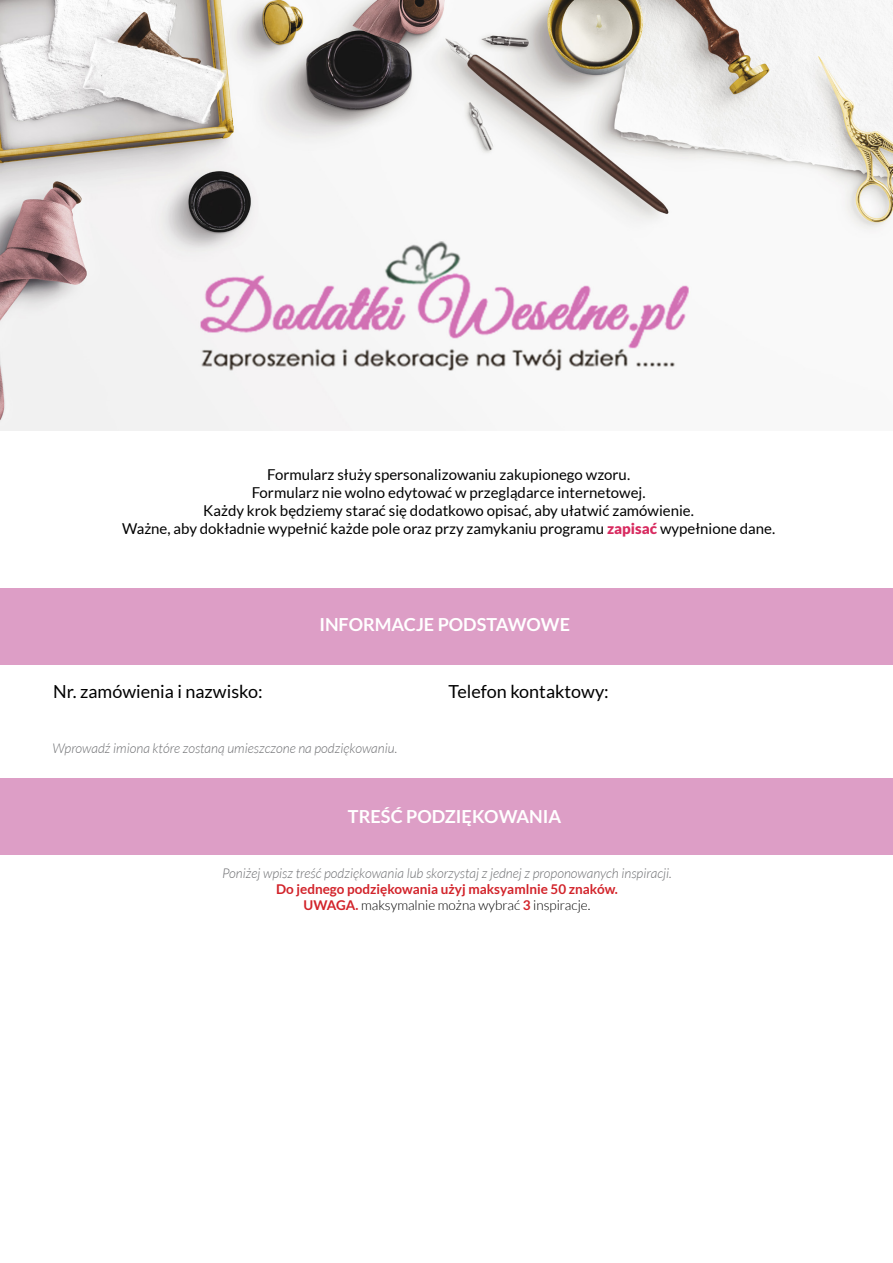
<style>
.page{position:relative;width:893px;height:1263px;background:#fff}
.page>*{position:absolute;margin:0;border:0;box-sizing:border-box;transform-origin:0 0}
.t1{font:18px "Lato";color:#000}
.t2{font:700 18px "Lato";color:#fff}
.t3{font:15px/18px "Lato";color:#000;text-align:center}
.t4{font:italic 300 13.5px "Lato";color:#6d6e71}
.t5{font:700 13.5px/16.2px "Lato";color:#d2232a;text-align:center}
.s1{font-weight:900;color:#d82b60}
.s2{font-weight:300;color:#000}
</style>
<div class="page">
<div style="left:0;top:588px;width:893px;height:76px;background:#dd9ec6"></div>
<img style="left:0;top:0;width:893px;height:431px">
<div style="left:1px;top:778px;width:892px;height:77px;background:#dd9ec6"></div>
<p class="t3" style="left:122px;top:465px;width:655px">Formularz służy spersonalizowaniu zakupionego wzoru.<br>Formularz nie wolno edytować w przeglądarce internetowej.<br>Każdy krok będziemy starać się dodatkowo opisać, aby ułatwić zamówienie.<br>Ważne, aby dokładnie wypełnić każde pole oraz przy zamykaniu programu <span class="s1">zapisać</span> wypełnione dane.</p>
<p class="t2" style="left:319px;top:614px;width:252px">INFORMACJE PODSTAWOWE</p>
<p class="t1" style="left:53px;top:681px;width:211px">Nr. zamówienia i nazwisko:</p>
<p class="t1" style="left:449px;top:681px;width:162px">Telefon kontaktowy:</p>
<p class="t4" style="left:53px;top:740px;width:346px">Wprowadź imiona które zostaną umieszczone na podziękowaniu.</p>
<p class="t2" style="left:348px;top:806px;width:215px">TREŚĆ PODZIĘKOWANIA</p>
<p class="t4" style="left:222px;top:866px;width:451px">Poniżej wpisz treść podziękowania lub skorzystaj z jednej z proponowanych inspiracji.</p>
<p class="t5" style="left:276px;top:881px;width:343px">Do jednego podziękowania użyj maksyamlnie 50 znaków.<br>UWAGA. <span class="s2">maksymalnie można wybrać</span> 3 <span class="s2">inspiracje.</span></p>
</div>
